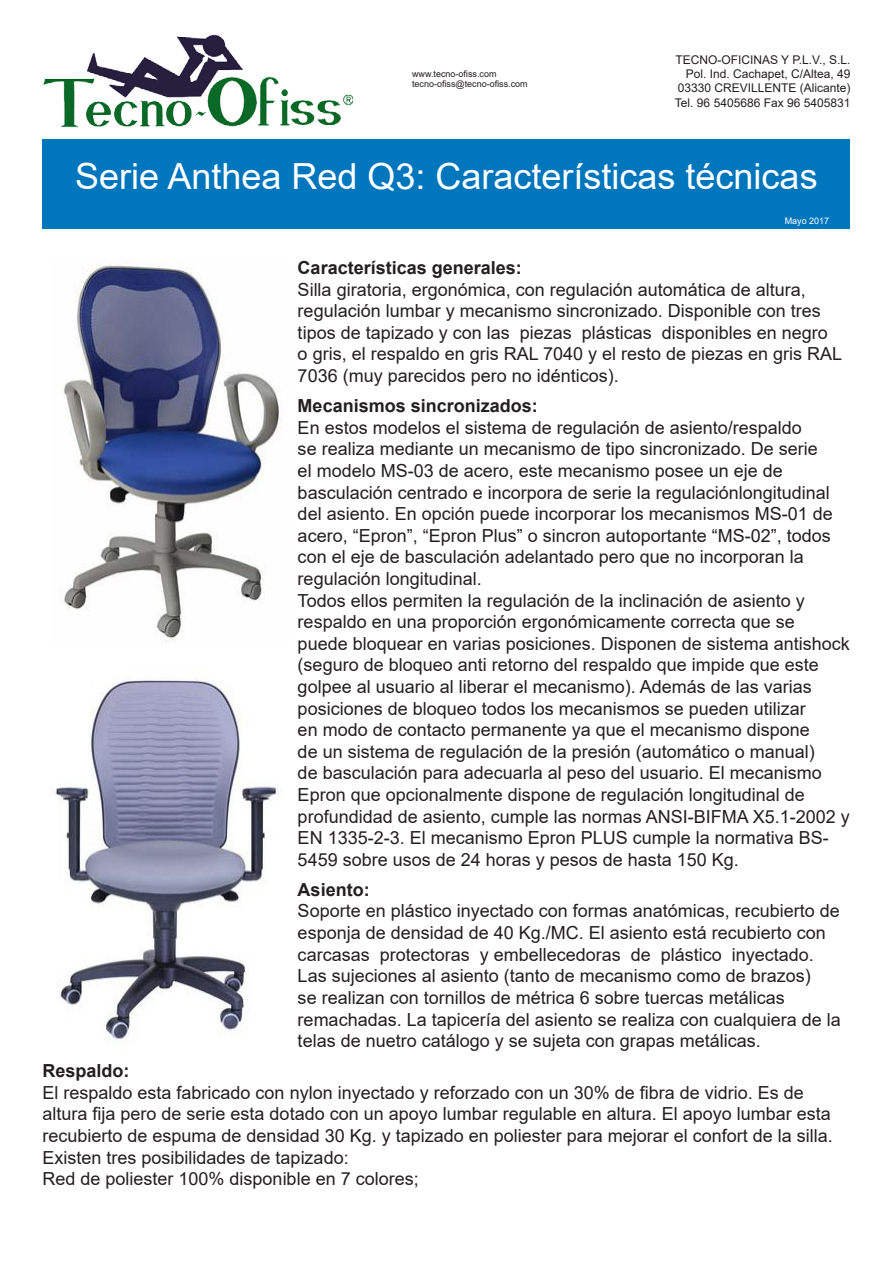
<style>
.page{position:relative;width:893px;height:1263px;background:#fff}
.page>*{position:absolute;margin:0;border:0;box-sizing:border-box;transform-origin:0 0}
.t1{font:36px "Arial";color:#fff}
.t2{font:18px/21.6px "Arial";color:#231f20}
.t3{font:12px "Arial";color:#231f20}
.t4{font:9px "Arial";color:#231f20}
.t5{font:9px "Arial";color:#fff}
.s1{font-weight:700}
</style>
<div class="page">
<div style="left:43px;top:139px;width:807px;height:73px;background:#0076bd"></div>
<div style="left:43px;top:212px;width:807px;height:17px;background:#0076bd"></div>
<img style="left:43px;top:34px;width:309px;height:94px">
<img style="left:62px;top:263px;width:219px;height:379px">
<img style="left:55px;top:677px;width:226px;height:364px">
<p class="t4" style="left:412px;top:67px;width:86px">www.tecno-ofiss.com</p>
<p class="t4" style="left:412px;top:78px;width:117px">tecno-ofiss@tecno-ofiss.com</p>
<p class="t3" style="left:675px;top:51px;width:176px">TECNO-OFICINAS Y P.L.V., S.L.</p>
<p class="t3" style="left:686px;top:66px;width:166px">Pol. Ind. Cachapet, C/Altea, 49</p>
<p class="t3" style="left:678px;top:80px;width:174px">03330 CREVILLENTE (Alicante)</p>
<p class="t3" style="left:675px;top:94px;width:177px">Tel. 96 5405686 Fax 96 5405831</p>
<p class="t1" style="left:75px;top:151px;width:744px">Serie Anthea Red Q3: Características técnicas</p>
<p class="t5" style="left:785px;top:214px;width:46px">Mayo 2017</p>
<p class="t2" style="left:298px;top:257px;width:546px"><span class="s1">Características generales:<br></span>Silla giratoria, ergonómica, con regulación automática de altura, regulación lumbar y mecanismo sincronizado. Disponible con tres tipos de tapizado y con las piezas plásticas disponibles en negro o gris, el respaldo en gris RAL 7040 y el resto de piezas en gris RAL 7036 (muy parecidos pero no idénticos).</p>
<p class="t2" style="left:298px;top:395px;width:554px"><span class="s1">Mecanismos sincronizados:<br></span>En estos modelos el sistema de regulación de asiento/respaldo<br>se realiza mediante un mecanismo de tipo sincronizado. De serie<br>el modelo MS-03 de acero, este mecanismo posee un eje de basculación centrado e incorpora de serie la regulaciónlongitudinal del asiento. En opción puede incorporar los mecanismos MS-01 de acero, “Epron”, “Epron Plus” o sincron autoportante “MS-02”, todos con el eje de basculación adelantado pero que no incorporan la regulación longitudinal.<br>Todos ellos permiten la regulación de la inclinación de asiento y respaldo en una proporción ergonómicamente correcta que se<br>puede bloquear en varias posiciones. Disponen de sistema antishock (seguro de bloqueo anti retorno del respaldo que impide que este golpee al usuario al liberar el mecanismo). Además de las varias posiciones de bloqueo todos los mecanismos se pueden utilizar<br>en modo de contacto permanente ya que el mecanismo dispone<br>de un sistema de regulación de la presión (automático o manual)<br>de basculación para adecuarla al peso del usuario. El mecanismo Epron que opcionalmente dispone de regulación longitudinal de profundidad de asiento, cumple las normas ANSI-BIFMA X5.1-2002 y EN 1335-2-3. El mecanismo Epron PLUS cumple la normativa BS-5459 sobre usos de 24 horas y pesos de hasta 150 Kg.</p>
<p class="t2" style="left:298px;top:879px;width:545px"><span class="s1">Asiento:<br></span>Soporte en plástico inyectado con formas anatómicas, recubierto de esponja de densidad de 40 Kg./MC. El asiento está recubierto con carcasas protectoras y embellecedoras de plástico inyectado.<br>Las sujeciones al asiento (tanto de mecanismo como de brazos)<br>se realizan con tornillos de métrica 6 sobre tuercas metálicas remachadas. La tapicería del asiento se realiza con cualquiera de la telas de nuetro catálogo y se sujeta con grapas metálicas.</p>
<p class="t2" style="left:43px;top:1060px;width:792px"><span class="s1">Respaldo:<br></span>El respaldo esta fabricado con nylon inyectado y reforzado con un 30% de fibra de vidrio. Es de altura fija pero de serie esta dotado con un apoyo lumbar regulable en altura. El apoyo lumbar esta recubierto de espuma de densidad 30 Kg. y tapizado en poliester para mejorar el confort de la silla.<br>Existen tres posibilidades de tapizado:<br>Red de poliester 100% disponible en 7 colores;</p>
</div>
